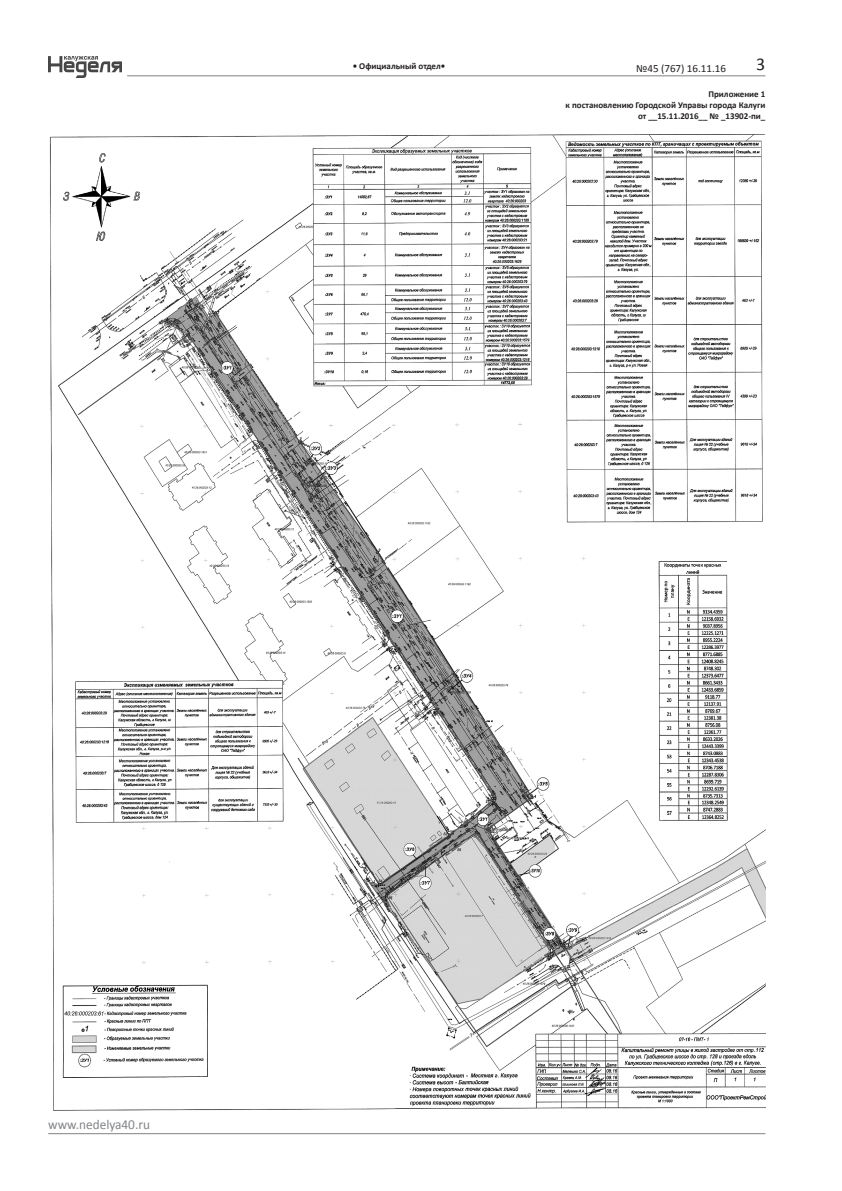
<style>
.page{position:relative;width:842px;height:1191px;background:#fff}
.page>*{position:absolute;margin:0;border:0;box-sizing:border-box;transform-origin:0 0}
.t1{font:18px "Calibri";color:#231f20}
.t2{font:13.7px "Calibri";color:#828487}
.t3{font:11px "Calibri";color:#231f20}
.Подзаголовок{font:700 9px "Calibri";color:#231f20}
</style>
<div class="page">
<hr style="left:48px;top:1133px;width:717px;height:1px;background:#808285">
<hr style="left:127px;top:76px;width:638px;height:1px;background:#808285">
<img style="left:48px;top:57px;width:73px;height:21px">
<img style="left:49px;top:134px;width:716px;height:977px">
<p class="Подзаголовок" style="left:353px;top:60px;width:94px">• Официальный отдел•</p>
<p class="t3" style="left:636px;top:62px;width:91px">№45 (767) 16.11.16</p>
<p class="t1" style="left:756px;top:53px;width:11px">3</p>
<p class="Подзаголовок" style="left:708px;top:89px;width:59px">Приложение 1</p>
<p class="Подзаголовок" style="left:566px;top:100px;width:201px">к постановлению Городской Управы города Калуги</p>
<p class="Подзаголовок" style="left:638px;top:110px;width:129px">от __15.11.2016__ № _13902-пи_</p>
<h2 class="t2" style="left:48px;top:1115px;width:103px">www.nedelya40.ru</h2>
</div>
